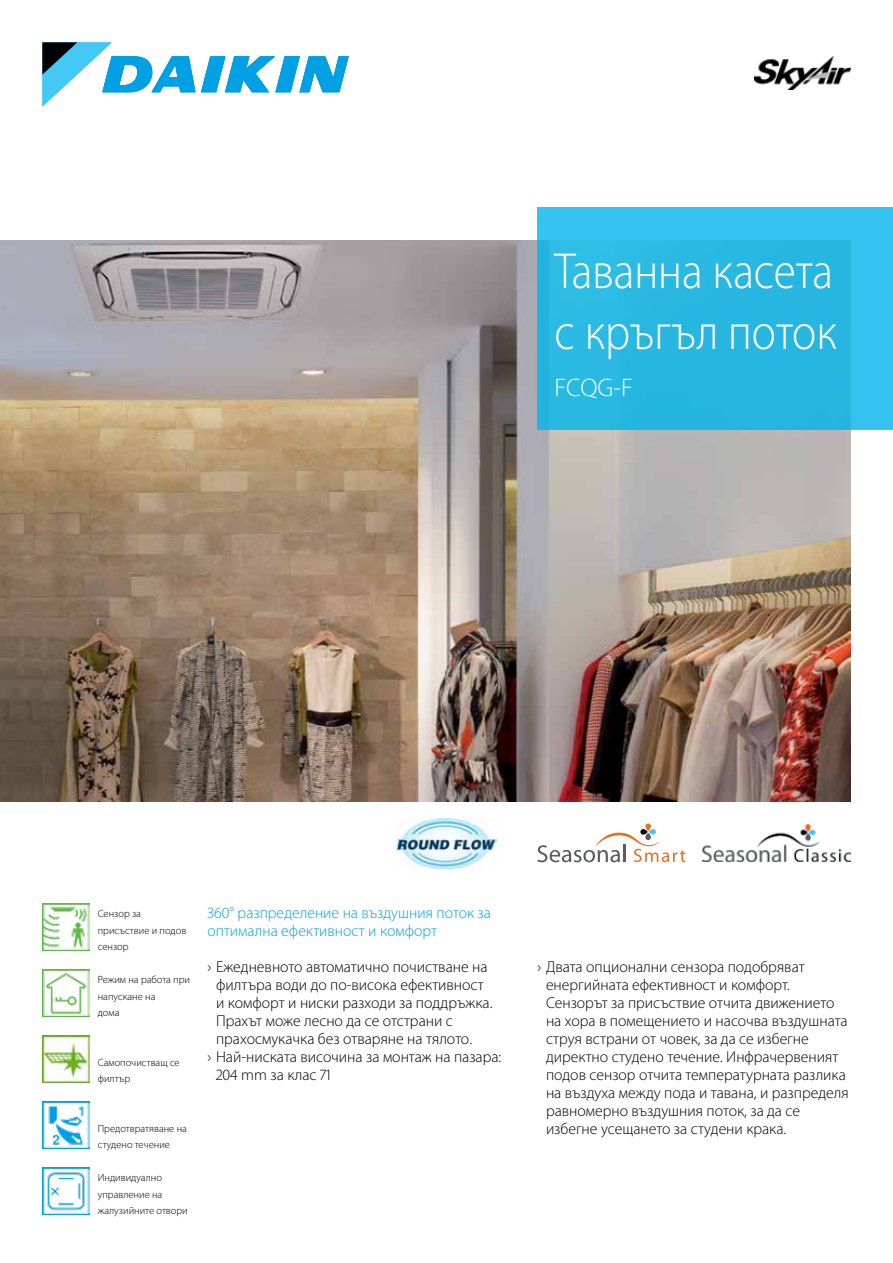
<style>
.page{position:relative;width:893px;height:1263px;background:#fff}
.page>*{position:absolute;margin:0;border:0;box-sizing:border-box;transform-origin:0 0}
.t1{font:300 51px/61.2px "Myriad Pro";color:#fff;scale:.89 1}
.t2{font:300 25.5px "Myriad Pro";color:#fff}
.t3{font:300 15.75px/18px "Myriad Pro";color:#000}
.t4{font:300 15.75px/18px "Myriad Pro";color:#00a1e4}
.t5{font:300 10.5px/16.5px "Myriad Pro";color:#000}
</style>
<div class="page">
<svg style="left:43px;top:43px;width:306px;height:63px"></svg>
<img style="left:755px;top:57px;width:95px;height:33px">
<img style="left:396px;top:819px;width:100px;height:49px">
<img style="left:43px;top:1167px;width:46px;height:47px">
<img style="left:43px;top:1101px;width:46px;height:47px">
<img style="left:43px;top:1035px;width:46px;height:47px">
<img style="left:43px;top:969px;width:46px;height:47px">
<img style="left:43px;top:903px;width:46px;height:47px">
<img style="left:0;top:241px;width:850px;height:561px">
<div style="left:537px;top:208px;width:356px;height:222px;background:linear-gradient(to right,#28b8e1,#2cbce6)"></div>
<svg style="left:537px;top:829px;width:148px;height:33px"></svg>
<div style="left:645px;top:823px;width:6px;height:8px;background:#e96e1f;border-radius:3px"></div>
<svg style="left:640px;top:829px;width:8px;height:6px"></svg>
<img style="left:702px;top:824px;width:148px;height:37px">
<h1 class="t1" style="left:554px;top:241px;width:319px">Таванна касета с кръгъл поток</h1>
<h2 class="t2" style="left:554px;top:373px;width:80px">FCQG-F</h2>
<p class="t5" style="left:98px;top:905px;width:90px">Сензор за присъствие и подов сензор</p>
<p class="t5" style="left:98px;top:971px;width:94px">Режим на работа при напускане на<br>дома</p>
<p class="t5" style="left:98px;top:1054px;width:83px">Самопочистващ се филтър</p>
<p class="t5" style="left:98px;top:1120px;width:91px">Предотвратяване на студено течение</p>
<p class="t5" style="left:98px;top:1169px;width:91px">Индивидуално управление на жалузийните отвори</p>
<p class="t4" style="left:207px;top:904px;width:285px">360° разпределение на въздушния поток за оптимална ефективност и комфорт</p>
<p class="t3" style="left:207px;top:958px;width:282px">› Ежедневното автоматично почистване на</p>
<p class="t3" style="left:216px;top:976px;width:269px">филтъра води до по-висока ефективност</p>
<p class="t3" style="left:216px;top:994px;width:278px">и комфорт и ниски разходи за поддръжка.</p>
<p class="t3" style="left:216px;top:1012px;width:238px">Прахът може лесно да се отстрани с</p>
<p class="t3" style="left:216px;top:1030px;width:258px">прахосмукачка без отваряне на тялото.</p>
<p class="t3" style="left:207px;top:1048px;width:295px">› Най-ниската височина за монтаж на пазара:</p>
<p class="t3" style="left:216px;top:1066px;width:116px">204 mm за клас 71</p>
<p class="t3" style="left:546px;top:958px;width:304px;text-indent:-9px">› Двата опционални сензора подобряват енергийната ефективност и комфорт.<br>Сензорът за присъствие отчита движението на хора в помещението и насочва въздушната струя встрани от човек, за да се избегне директно студено течение. Инфрачервеният подов сензор отчита температурната разлика на въздуха между пода и тавана, и разпределя равномерно въздушния поток, за да се избегне усещането за студени крака.</p>
</div>
